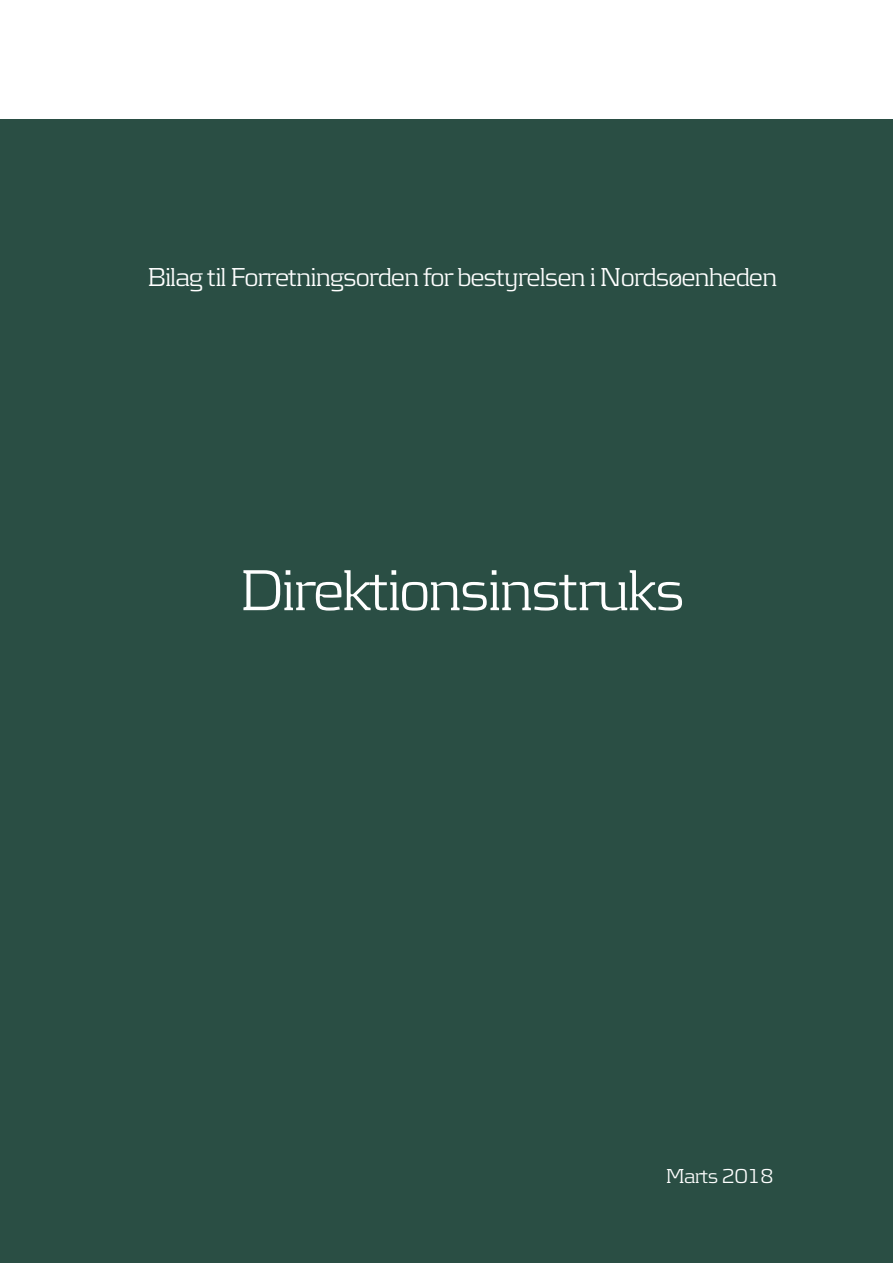
<style>
.page{position:relative;width:893px;height:1263px;background:#fff}
.page>*{position:absolute;margin:0;border:0;box-sizing:border-box;transform-origin:0 0}
.t1{font:300 60px "Kontrapunkt";letter-spacing:-.04em;color:#fff}
.t2{font:300 27px "Kontrapunkt";letter-spacing:-.04em;color:#fff}
.t3{font:300 21px "Kontrapunkt";letter-spacing:-.04em;color:#fff}
</style>
<div class="page">
<div style="left:0;top:119px;width:893px;height:1144px;background:#2a4e44"></div>
<p class="t2" style="left:148px;top:261px;width:631px">Bilag til Forretningsorden for bestyrelsen i Nordsøenheden</p>
<p class="t1" style="left:240px;top:555px;width:447px">Direktionsinstruks</p>
<p class="t3" style="left:666px;top:1164px;width:109px">Marts 2018</p>
</div>
